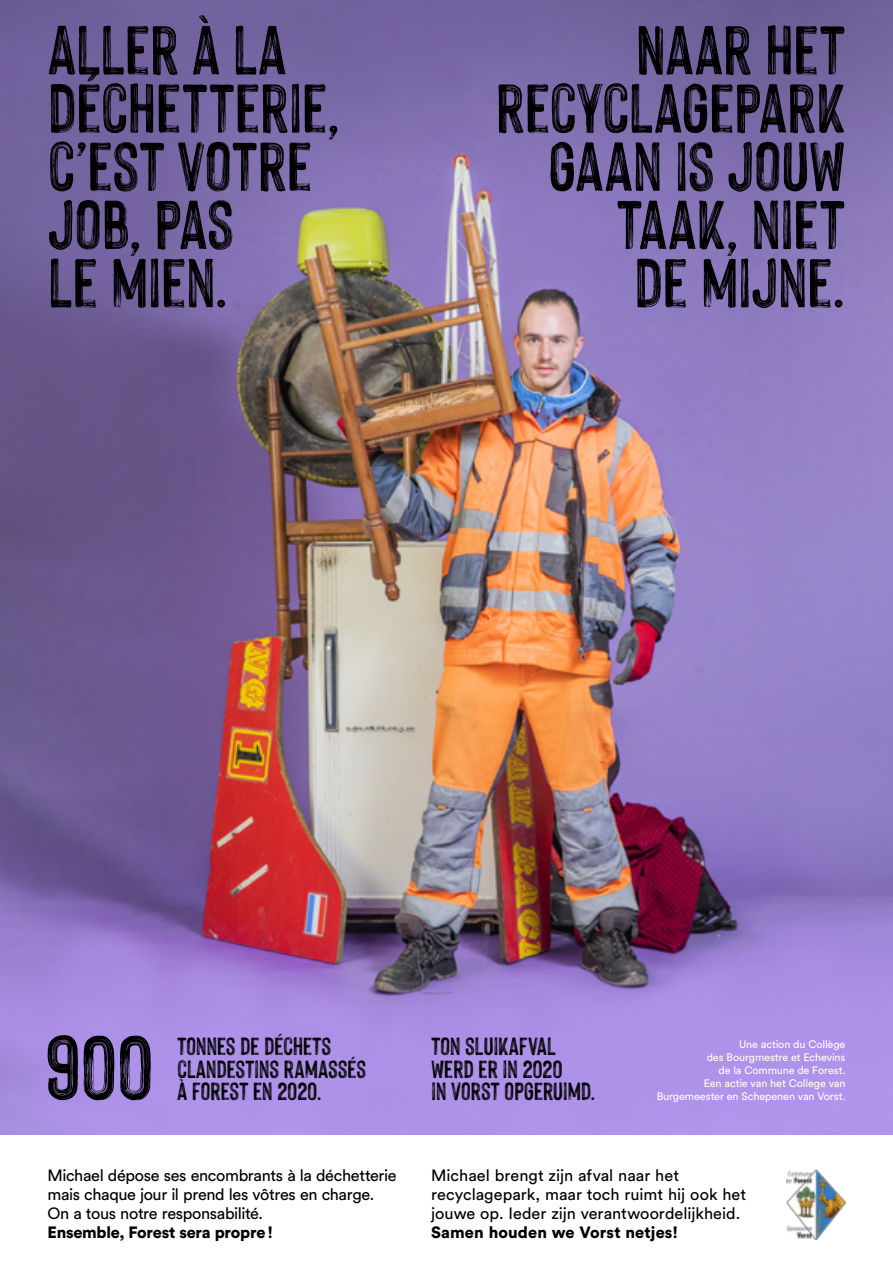
<style>
.page{position:relative;width:893px;height:1263px;background:#fff}
.page>*{position:absolute;margin:0;border:0;box-sizing:border-box;transform-origin:0 0}
.t1{font:99.45px "Hackney Vector";color:#000}
.t2{font:75.75px/58.2px "Hackney Vector";letter-spacing:-.02em;color:#000}
.t3{font:27.3px/22.5px "Hackney Vector";letter-spacing:-.02em;color:#000}
.t4{font:16.2px/18.9px "Circular Std";letter-spacing:-.015em;color:#000}
.t5{font:10.8px/13px "Circular Std";letter-spacing:-.01em;color:#fff;text-align:right}
.s1{font-weight:900}
</style>
<div class="page">
<img style="left:0;top:0;width:893px;height:1135px">
<img style="left:787px;top:1169px;width:58px;height:70px">
<p class="t2" style="left:47px;top:19px;width:294px">ALLER À LA<br>DÉCHETTERIE,<br>C’EST VOTRE<br>JOB, PAS<br>LE MIEN.</p>
<p class="t2" style="left:495px;top:19px;width:352px;text-align:right">NAAR HET<br>RECYCLAGEPARK<br>GAAN IS JOUW<br>TAAK, NIET<br>DE MIJNE.</p>
<p class="t1" style="left:45px;top:1013px;width:111px">900</p>
<p class="t3" style="left:177px;top:1034px;width:191px">TONNES DE DÉCHETS<br>CLANDESTINS RAMASSÉS<br>À FOREST EN 2020.</p>
<p class="t3" style="left:431px;top:1034px;width:166px">TON SLUIKAFVAL<br>WERD ER IN 2020<br>IN VORST OPGERUIMD.</p>
<p class="t5" style="left:657px;top:1038px;width:190px">Une action du Collège<br>des Bourgmestre et Echevins<br>de la Commune de Forest.<br>Een actie van het College van<br>Burgemeester en Schepenen van Vorst.</p>
<p class="t4" style="left:47px;top:1166px;width:351px">Michael dépose ses encombrants à la déchetterie mais chaque jour il prend les vôtres en charge.<br>On a tous notre responsabilité.<br><span class="s1">Ensemble, Forest sera propre!</span></p>
<p class="t4" style="left:431px;top:1166px;width:317px">Michael brengt zijn afval naar het recyclagepark, maar toch ruimt hij ook het jouwe op. Ieder zijn verantwoordelijkheid.<br><span class="s1">Samen houden we Vorst netjes!</span></p>
</div>
